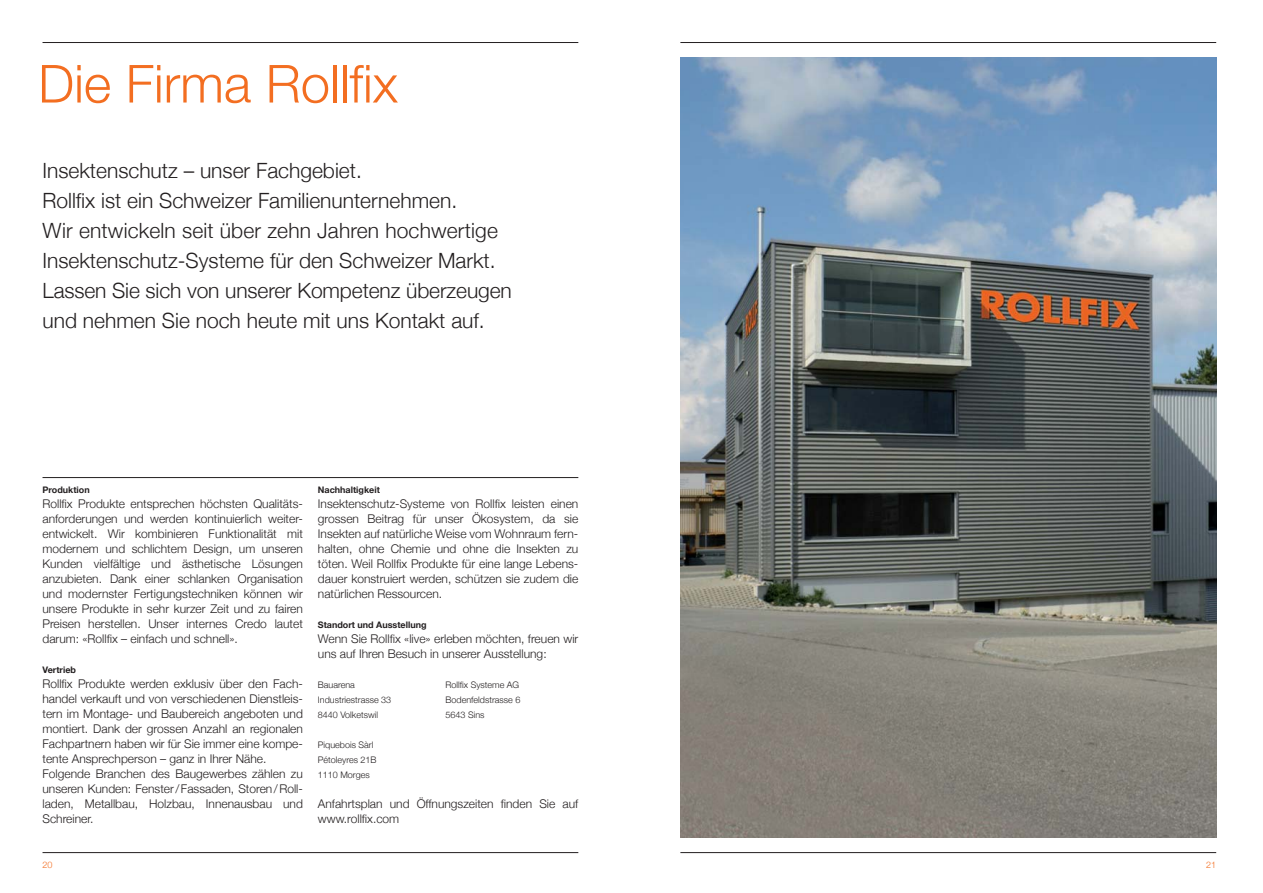
<style>
.page{position:relative;width:1263px;height:893px;background:#fff}
.page>*{position:absolute;margin:0;border:0;box-sizing:border-box;transform-origin:0 0}
.t1{font:300 52.5px "Helvetica Neue";color:#f36e21}
.t2{font:300 21px/30px "Helvetica Neue";color:#231f20}
.t3{font:300 12px/15px "Helvetica Neue";color:#231f20}
.t4{font:300 9px/15px "Helvetica Neue";color:#231f20}
.t5{font:700 9px "Helvetica Neue";color:#231f20}
.t6{font:300 9px "Helvetica Neue";color:#f36e21}
</style>
<div class="page">
<hr style="left:43px;top:852px;width:535px;height:1px;background:#231f20">
<hr style="left:43px;top:42px;width:535px;height:1px;background:#231f20">
<hr style="left:680px;top:852px;width:536px;height:1px;background:#231f20">
<hr style="left:680px;top:42px;width:536px;height:1px;background:#231f20">
<img style="left:680px;top:58px;width:536px;height:780px">
<hr style="left:43px;top:477px;width:535px;height:1px;background:#231f20">
<h1 class="t1" style="left:38px;top:52px;width:361px">Die Firma Rollfix</h1>
<p class="t2" style="left:43px;top:155px;width:471px">Insektenschutz – unser Fachgebiet.<br>Rollfix ist ein Schweizer Familienunternehmen.<br>Wir entwickeln seit über zehn Jahren hochwertige Insektenschutz-Systeme für den Schweizer Markt.<br>Lassen Sie sich von unserer Kompetenz überzeugen und nehmen Sie noch heute mit uns Kontakt auf.</p>
<p class="t5" style="left:43px;top:484px;width:49px">Produktion</p>
<p class="t3" style="left:43px;top:495px;width:262px;text-align:justify">Rollfix Produkte entsprechen höchsten Qualitäts&shy;anforderungen und werden kontinuierlich weiter&shy;entwickelt. Wir kombinieren Funktionalität mit modernem und schlichtem Design, um unseren Kunden vielfältige und ästhetische Lösungen anzubieten. Dank einer schlanken Organisation und modernster Fertigungstechniken können wir unsere Produkte in sehr kurzer Zeit und zu fairen Preisen herstellen. Unser internes Credo lautet darum: «Rollfix – einfach und schnell».</p>
<p class="t5" style="left:43px;top:664px;width:35px">Vertrieb</p>
<p class="t3" style="left:43px;top:675px;width:262px">Rollfix Produkte werden exklusiv über den Fach&shy;handel verkauft und von verschiedenen Dienstleis&shy;tern im Montage- und Baubereich angeboten und montiert. Dank der grossen Anzahl an regionalen Fachpartnern haben wir für Sie immer eine kompe&shy;tente Ansprechperson – ganz in Ihrer Nähe.<br>Folgende Branchen des Baugewerbes zählen zu unseren Kunden: Fenster / Fassaden, Storen / Roll&shy;laden, Metallbau, Holzbau, Innenausbau und Schreiner.</p>
<p class="t5" style="left:318px;top:484px;width:63px">Nachhaltigkeit</p>
<p class="t3" style="left:318px;top:495px;width:262px;text-align:justify">Insektenschutz-Systeme von Rollfix leisten einen grossen Beitrag für unser Ökosystem, da sie Insekten auf natürliche Weise vom Wohnraum fern&shy;halten, ohne Chemie und ohne die Insekten zu töten. Weil Rollfix Produkte für eine lange Lebens&shy;dauer konstruiert werden, schützen sie zudem die natürlichen Ressourcen.</p>
<p class="t5" style="left:318px;top:619px;width:110px">Standort und Ausstellung</p>
<p class="t3" style="left:318px;top:630px;width:262px">Wenn Sie Rollfix «live» erleben möchten, freuen wir uns auf Ihren Besuch in unserer Ausstellung:</p>
<p class="t4" style="left:318px;top:677px;width:39px">Bauarena</p>
<p class="t4" style="left:445px;top:677px;width:75px">Rollfix Systeme AG</p>
<p class="t4" style="left:318px;top:692px;width:75px">Industriestrasse 33</p>
<p class="t4" style="left:445px;top:692px;width:76px">Bodenfeldstrasse 6</p>
<p class="t4" style="left:318px;top:707px;width:62px">8440 Volketswil</p>
<p class="t4" style="left:445px;top:707px;width:41px">5643 Sins</p>
<p class="t4" style="left:318px;top:737px;width:60px">Piquebois Sàrl<br>Pétoleyres 21B<br>1110 Morges</p>
<p class="t3" style="left:318px;top:795px;width:262px">Anfahrtsplan und Öffnungszeiten finden Sie auf www.rollfix.com</p>
<p class="t6" style="left:43px;top:859px;width:12px">20</p>
<p class="t6" style="left:1206px;top:859px;width:12px">21</p>
</div>
